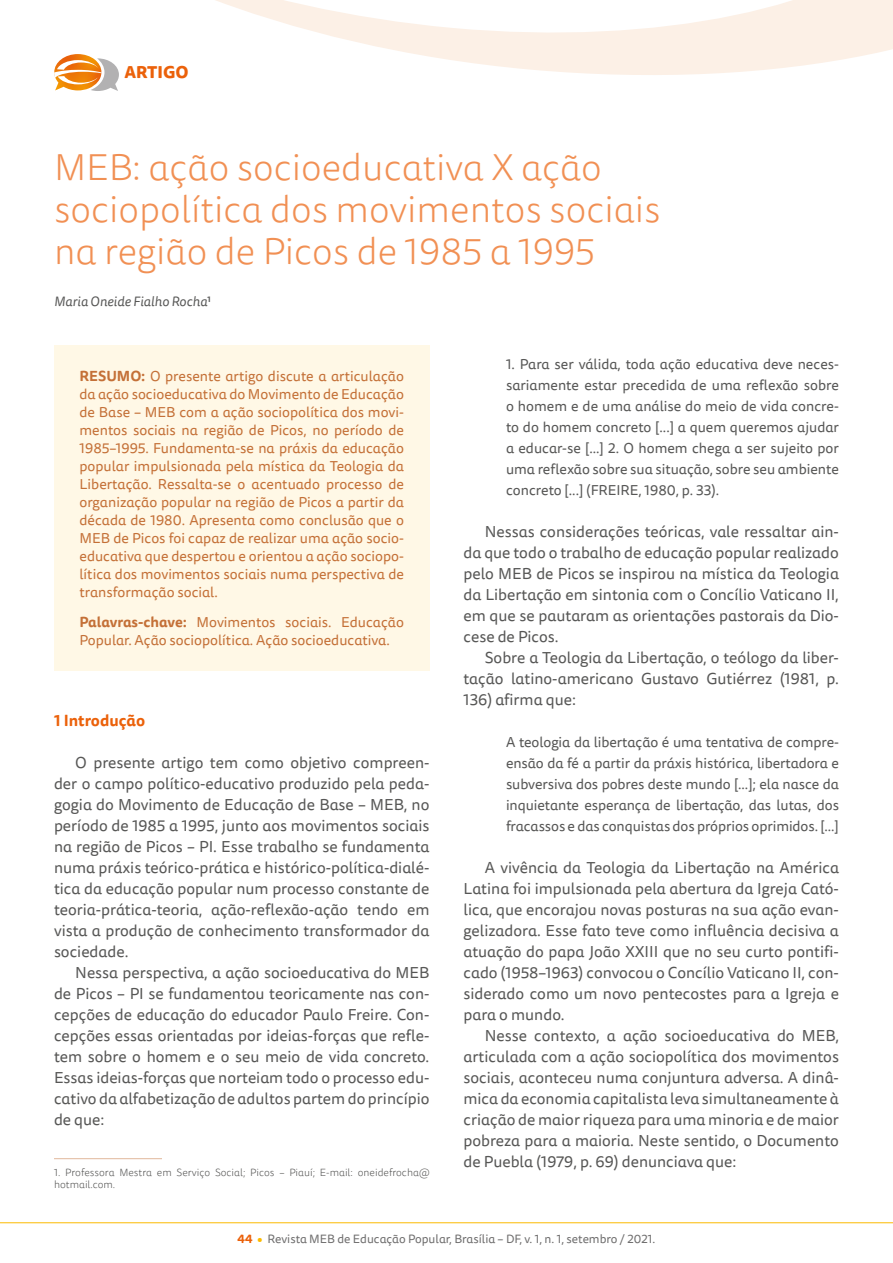
<style>
.page{position:relative;width:893px;height:1263px;background:#fff}
.page>*{position:absolute;margin:0;border:0;box-sizing:border-box;transform-origin:0 0}
.t1{font:300 37.5px/42px "Tisa Sans Pro";color:#f19054}
.t2{font:800 16.5px "Tisa Sans Pro";color:#eb610a}
.t3{font:15.75px/21px "Tisa Sans Pro";color:#575756;text-align:justify}
.t4{font:700 15.75px "Tisa Sans Pro";color:#eb610a}
.t5{font:14.25px/18px "Tisa Sans Pro";color:#c47037;text-align:justify}
.t6{font:14.25px/21px "Tisa Sans Pro";letter-spacing:-.005em;color:#575756;text-align:justify}
.t7{font:italic 13.5px "Tisa Sans Pro";color:#575756}
.t8{font:12px "Tisa Sans Pro";color:#706f6f}
.t9{font:300 10.5px/12.6px "Tisa Sans Pro";color:#575756}
.s1{font-weight:700}
.s2{font-weight:700;color:#eb610a}
.s3{font-weight:700;color:#fcba00}
</style>
<div class="page">
<hr style="left:0;top:1222px;width:893px;height:1px;background:#fcba00">
<svg style="left:216px;top:0;width:677px;height:75px;fill:#fcf0e6"></svg>
<svg style="left:54px;top:54px;width:65px;height:37px"></svg>
<div style="left:54px;top:345px;width:375px;height:325px;background:#fff8e6"></div>
<hr style="left:54px;top:1158px;width:108px;height:1px;background:#e1b89b">
<p class="t2" style="left:124px;top:60px;width:66px">ARTIGO</p>
<h1 class="t1" style="left:54px;top:147px;width:608px">MEB: ação socioeducativa X ação sociopolítica dos movimentos sociais na região de Picos de 1985 a 1995</h1>
<p class="t7" style="left:54px;top:292px;width:158px">Maria Oneide Fialho Rocha<sup>1</sup></p>
<p class="t5" style="left:80px;top:367px;width:326px"><span class="s1">RESUMO:</span> O presente artigo discute a articulação da ação socioeducativa do Movimento de Educação de Base – MEB com a ação sociopolítica dos movi&shy;mentos sociais na região de Picos, no período de 1985–1995. Fundamenta-se na práxis da educação popular impulsionada pela mística da Teologia da Libertação. Ressalta-se o acentuado processo de organização popular na região de Picos a partir da década de 1980. Apresenta como conclusão que o MEB de Picos foi capaz de realizar uma ação socio&shy;educativa que despertou e orientou a ação sociopo&shy;lítica dos movimentos sociais numa perspectiva de transformação social.</p>
<p class="t5" style="left:80px;top:613px;width:326px"><span class="s1">Palavras-chave:</span> Movimentos sociais. Educação<br>Popular. Ação sociopolítica. Ação socioeducativa.</p>
<p class="t4" style="left:54px;top:709px;width:93px">1 Introdução</p>
<p class="t3" style="left:54px;top:752px;width:377px;text-indent:21px">O presente artigo tem como objetivo compreen&shy;der o campo político-educativo produzido pela peda&shy;gogia do Movimento de Educação de Base – MEB, no período de 1985 a 1995, junto aos movimentos sociais na região de Picos – PI. Esse trabalho se fundamenta numa práxis teórico-prática e histórico-política-dialé&shy;tica da educação popular num processo constante de teoria-prática-teoria, ação-reflexão-ação tendo em vista a produção de conhecimento transformador da sociedade.</p>
<p class="t3" style="left:54px;top:962px;width:377px;text-indent:21px">Nessa perspectiva, a ação socioeducativa do MEB de Picos – PI se fundamentou teoricamente nas con&shy;cepções de educação do educador Paulo Freire. Con&shy;cepções essas orientadas por ideias-forças que refle&shy;tem sobre o homem e o seu meio de vida concreto.<br>Essas ideias-forças que norteiam todo o processo edu&shy;cativo da alfabetização de adultos partem do princípio de que:</p>
<p class="t9" style="left:54px;top:1166px;width:377px">1. Professora Mestra em Serviço Social; Picos – Piauí; E-mail: oneidefrocha@ hotmail.com.</p>
<p class="t6" style="left:506px;top:354px;width:334px">1. Para ser válida, toda ação educativa deve neces&shy;sariamente estar precedida de uma reflexão sobre o homem e de uma análise do meio de vida concre&shy;to do homem concreto [...] a quem queremos ajudar a educar-se [...] 2. O homem chega a ser sujeito por uma reflexão sobre sua situação, sobre seu ambiente concreto [...] (FREIRE, 1980, p. 33).</p>
<p class="t3" style="left:463px;top:521px;width:377px;text-indent:21px">Nessas considerações teóricas, vale ressaltar ain&shy;da que todo o trabalho de educação popular realizado pelo MEB de Picos se inspirou na mística da Teologia da Libertação em sintonia com o Concílio Vaticano II, em que se pautaram as orientações pastorais da Dio&shy;cese de Picos.</p>
<p class="t3" style="left:463px;top:647px;width:377px;text-indent:21px">Sobre a Teologia da Libertação, o teólogo da liber&shy;tação latino-americano Gustavo Gutiérrez (1981, p.<br>136) afirma que:</p>
<p class="t6" style="left:506px;top:732px;width:334px">A teologia da libertação é uma tentativa de compre&shy;ensão da fé a partir da práxis histórica, libertadora e subversiva dos pobres deste mundo [...]; ela nasce da inquietante esperança de libertação, das lutas, dos fracassos e das conquistas dos próprios oprimidos. [...]</p>
<p class="t3" style="left:463px;top:857px;width:377px;text-indent:21px">A vivência da Teologia da Libertação na América Latina foi impulsionada pela abertura da Igreja Cató&shy;lica, que encorajou novas posturas na sua ação evan&shy;gelizadora. Esse fato teve como influência decisiva a atuação do papa João XXIII que no seu curto pontifi&shy;cado (1958–1963) convocou o Concílio Vaticano II, con&shy;siderado como um novo pentecostes para a Igreja e para o mundo.</p>
<p class="t3" style="left:463px;top:1025px;width:377px;text-indent:21px">Nesse contexto, a ação socioeducativa do MEB, articulada com a ação sociopolítica dos movimentos sociais, aconteceu numa conjuntura adversa. A dinâ&shy;mica da economia capitalista leva simultaneamente à criação de maior riqueza para uma minoria e de maior pobreza para a maioria. Neste sentido, o Documento de Puebla (1979, p. 69) denunciava que:</p>
<p class="t8" style="left:238px;top:1230px;width:419px"><span class="s2">44</span> <span class="s3">•</span> Revista MEB de Educação Popular, Brasília – DF, v. 1, n. 1, setembro / 2021.</p>
</div>
